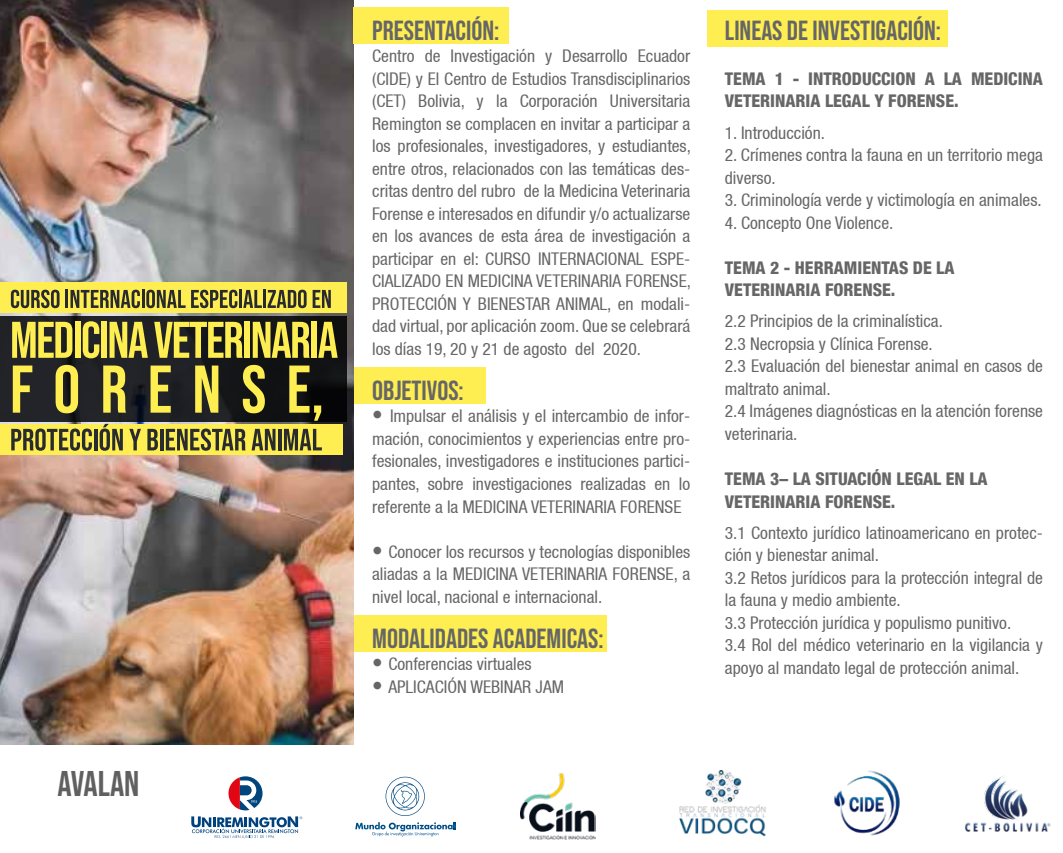
<style>
.page{position:relative;width:1063px;height:853px;background:#fff}
.page>*{position:absolute;margin:0;border:0;box-sizing:border-box;transform-origin:0 0}
.t1{font:35.62px "Bebas Neue";color:#606060}
.t2{font:27.5px "Bebas Neue";color:#666}
.t3{font:condensed 17.5px/22.5px "Helvetica 57";color:#666;text-align:justify}
.t4{font:800 condensed 17.5px/22.5px "Helvetica 87";color:#666}
.s1{font-family:"Helvetica 87";font-weight:800;font-size:21.25px}
</style>
<div class="page">
<img style="left:0;top:0;width:354px;height:744px">
<div style="left:0;top:282px;width:346px;height:30px;background:#feee51"></div>
<div style="left:0;top:424px;width:342px;height:30px;background:#feee51"></div>
<svg style="left:0;top:316px;width:346px;height:105px;background:#1c1d1f"></svg>
<svg style="left:12px;top:322px;width:60px;height:36px;background:#b0a642"></svg>
<div style="left:75px;top:322px;width:5px;height:36px;background:#feee51"></div>
<svg style="left:83px;top:321px;width:16px;height:37px"></svg>
<div style="left:101px;top:322px;width:6px;height:36px;background:#feee51"></div>
<svg style="left:109px;top:322px;width:39px;height:36px"></svg>
<svg style="left:154px;top:322px;width:89px;height:36px;background:#958e39"></svg>
<div style="left:244px;top:322px;width:6px;height:36px;background:#feee51"></div>
<svg style="left:253px;top:322px;width:57px;height:36px;background:#a89e3b"></svg>
<div style="left:311px;top:322px;width:6px;height:36px;background:#feee51"></div>
<svg style="left:318px;top:322px;width:20px;height:36px"></svg>
<svg style="left:13px;top:365px;width:19px;height:47px"></svg>
<svg style="left:56px;top:365px;width:22px;height:48px"></svg>
<svg style="left:103px;top:365px;width:23px;height:47px"></svg>
<svg style="left:150px;top:365px;width:21px;height:47px"></svg>
<svg style="left:195px;top:365px;width:23px;height:47px"></svg>
<svg style="left:243px;top:365px;width:22px;height:48px"></svg>
<svg style="left:289px;top:365px;width:32px;height:55px;background:#686228"></svg>
<svg style="left:11px;top:290px;width:49px;height:18px"></svg>
<svg style="left:66px;top:290px;width:171px;height:18px"></svg>
<hr style="left:239px;top:290px;width:3px;height:18px;background:#282a2e">
<svg style="left:243px;top:290px;width:63px;height:18px"></svg>
<svg style="left:312px;top:290px;width:19px;height:18px"></svg>
<svg style="left:11px;top:428px;width:81px;height:22px"></svg>
<hr style="left:94px;top:429px;width:3px;height:21px;background:#282c2f">
<svg style="left:100px;top:424px;width:23px;height:26px"></svg>
<svg style="left:129px;top:429px;width:12px;height:21px"></svg>
<svg style="left:147px;top:429px;width:11px;height:21px"></svg>
<hr style="left:160px;top:429px;width:3px;height:21px;background:#282c2f">
<svg style="left:166px;top:428px;width:79px;height:22px"></svg>
<svg style="left:251px;top:429px;width:24px;height:21px"></svg>
<hr style="left:278px;top:429px;width:3px;height:21px;background:#282c2f">
<svg style="left:284px;top:429px;width:38px;height:21px"></svg>
<div style="left:354px;top:8px;width:155px;height:36px;background:#feee51"></div>
<div style="left:708px;top:10px;width:240px;height:36px;background:#feee51"></div>
<div style="left:354px;top:368px;width:131px;height:36px;background:#feee51"></div>
<div style="left:354px;top:615px;width:252px;height:36px;background:#feee51"></div>
<img style="left:834px;top:770px;width:66px;height:66px">
<svg style="left:191px;top:816px;width:111px;height:22px"></svg>
<svg style="left:228px;top:775px;width:35px;height:36px"></svg>
<svg style="left:228px;top:776px;width:34px;height:34px"></svg>
<svg style="left:355px;top:822px;width:100px;height:14px"></svg>
<svg style="left:385px;top:776px;width:40px;height:40px"></svg>
<img style="left:679px;top:770px;width:87px;height:67px">
<img style="left:520px;top:773px;width:75px;height:66px">
<img style="left:965px;top:776px;width:86px;height:56px">
<h1 class="t1" style="left:58px;top:763px;width:83px">AVALAN</h1>
<h2 class="t2" style="left:372px;top:15px;width:129px">PRESENTACIÓN:</h2>
<p class="t3" style="left:372px;top:45px;width:320px">Centro de Investigación y Desarrollo Ecuador (CIDE) y El Centro de Estudios Transdisciplinarios (CET) Bolivia, y la Corporación Universitaria Remington se complacen en invitar a participar a los profesionales, investigadores, y estudiantes, entre otros, relacionados con las temáticas des&shy;critas dentro del rubro de la Medicina Veterinaria Forense e interesados en difundir y/o actualizarse en los avances de esta área de investigación a participar en el: CURSO INTERNACIONAL ESPE-CIALIZADO EN MEDICINA VETERINARIA FORENSE, PROTECCIÓN Y BIENESTAR ANIMAL, en modali&shy;dad virtual, por aplicación zoom. Que se celebrará los días 19, 20 y 21 de agosto del 2020.</p>
<h2 class="t2" style="left:372px;top:375px;width:93px">OBJETIVOS:</h2>
<p class="t3" style="left:372px;top:405px;width:319px"><span class="s1">•</span> Impulsar el análisis y el intercambio de infor&shy;mación, conocimientos y experiencias entre pro&shy;fesionales, investigadores e instituciones partici&shy;pantes, sobre investigaciones realizadas en lo referente a la MEDICINA VETERINARIA FORENSE</p>
<p class="t3" style="left:372px;top:540px;width:319px"><span class="s1">•</span> Conocer los recursos y tecnologías disponibles aliadas a la MEDICINA VETERINARIA FORENSE, a nivel local, nacional e internacional.</p>
<h2 class="t2" style="left:372px;top:622px;width:233px">MODALIDADES ACADEMICAS:</h2>
<p class="t3" style="left:372px;top:652px;width:161px"><span class="s1">•</span> Conferencias virtuales</p>
<p class="t3" style="left:372px;top:675px;width:193px"><span class="s1">•</span> APLICACIÓN WEBINAR JAM</p>
<h2 class="t2" style="left:725px;top:15px;width:218px">LINEAS DE INVESTIGACIÓN:</h2>
<p class="t4" style="left:725px;top:67px;width:319px">TEMA 1 - INTRODUCCION A LA MEDICINA<br>VETERINARIA LEGAL Y FORENSE.</p>
<p class="t3" style="left:725px;top:121px;width:102px">1. Introducción.</p>
<p class="t3" style="left:725px;top:143px;width:319px">2. Crímenes contra la fauna en un territorio mega diverso.</p>
<p class="t3" style="left:725px;top:188px;width:318px">3. Criminología verde y victimología en animales.</p>
<p class="t3" style="left:725px;top:211px;width:170px">4. Concepto One Violence.</p>
<p class="t4" style="left:725px;top:256px;width:231px">TEMA 2 - HERRAMIENTAS DE LA<br>VETERINARIA FORENSE.</p>
<p class="t3" style="left:725px;top:310px;width:319px;text-align:left">2.2 Principios de la criminalística.<br>2.3 Necropsia y Clínica Forense.<br>2.3 Evaluación del bienestar animal en casos de maltrato animal.<br>2.4 Imágenes diagnósticas en la atención forense veterinaria.</p>
<p class="t4" style="left:725px;top:467px;width:264px">TEMA 3– LA SITUACIÓN LEGAL EN LA<br>VETERINARIA FORENSE.</p>
<p class="t3" style="left:725px;top:521px;width:320px;text-align:left">3.1 Contexto jurídico latinoamericano en protec&shy;ción y bienestar animal.<br>3.2 Retos jurídicos para la protección integral de la fauna y medio ambiente.<br>3.3 Protección jurídica y populismo punitivo.<br>3.4 Rol del médico veterinario en la vigilancia y apoyo al mandato legal de protección animal.</p>
</div>
